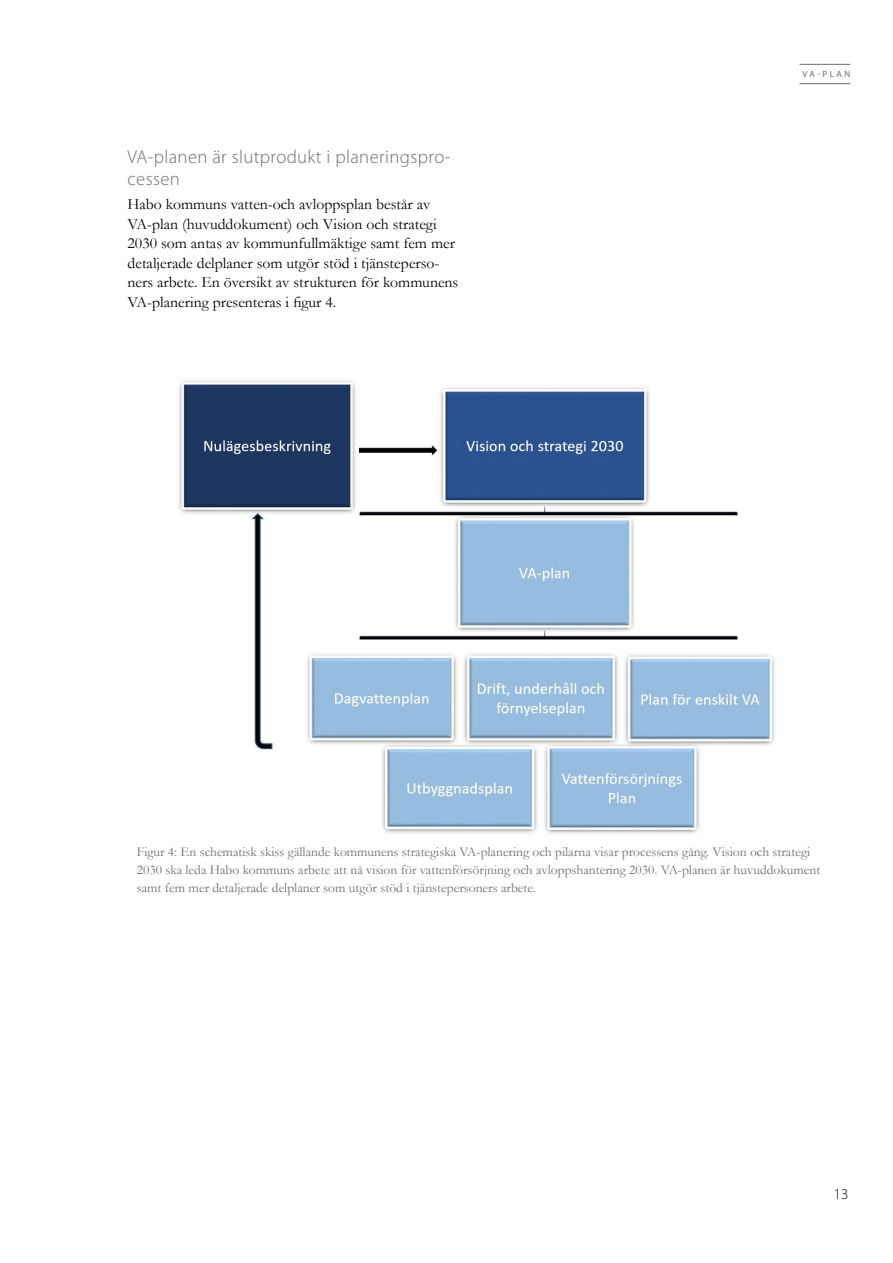
<style>
.page{position:relative;width:893px;height:1263px;background:#fff}
.page>*{position:absolute;margin:0;border:0;box-sizing:border-box;transform-origin:0 0}
.Rubrik_2{font:300 18.75px/22.5px "Myriad Pro";letter-spacing:.02em;color:#706f6f}
.Brödtext{font:15.75px/19.5px "Garamond";color:#000}
.t1{font:300 15px "Myriad Pro";color:#000}
.Fotnotstext{font:13.5px "Garamond";color:#706f6f}
.t2{font:9px "Myriad Pro";letter-spacing:.27em;color:#706f6f}
</style>
<div class="page">
<hr style="left:799px;top:83px;width:51px;height:1px;background:#706f6f">
<hr style="left:799px;top:64px;width:51px;height:1px;background:#706f6f">
<img style="left:179px;top:380px;width:596px;height:454px">
<h2 class="Rubrik_2" style="left:128px;top:145px;width:324px">VA-planen är slutprodukt i planeringspro&shy;cessen</h2>
<p class="Brödtext" style="left:128px;top:194px;width:332px">Habo kommuns vatten-och avloppsplan består av VA-plan (huvuddokument) och Vision och strategi 2030 som antas av kommunfullmäktige samt fem mer detaljerade delplaner som utgör stöd i tjänsteperso&shy;ners arbete. En översikt av strukturen för kommunens VA-planering presenteras i figur 4.</p>
<p class="t2" style="left:802px;top:69px;width:49px">VA-PLAN</p>
<p class="Fotnotstext" style="left:137px;top:843px;width:675px">Figur 4: En schematisk skiss gällande kommunens strategiska VA-planering och pilarna visar processens gång. Vision och strategi</p>
<p class="Fotnotstext" style="left:137px;top:861px;width:685px">2030 ska leda Habo kommuns arbete att nå vision för vattenförsörjning och avloppshantering 2030. VA-planen är huvuddokument</p>
<p class="Fotnotstext" style="left:137px;top:879px;width:401px">samt fem mer detaljerade delplaner som utgör stöd i tjänstepersoners arbete.</p>
<p class="t1" style="left:834px;top:1185px;width:16px">13</p>
</div>
